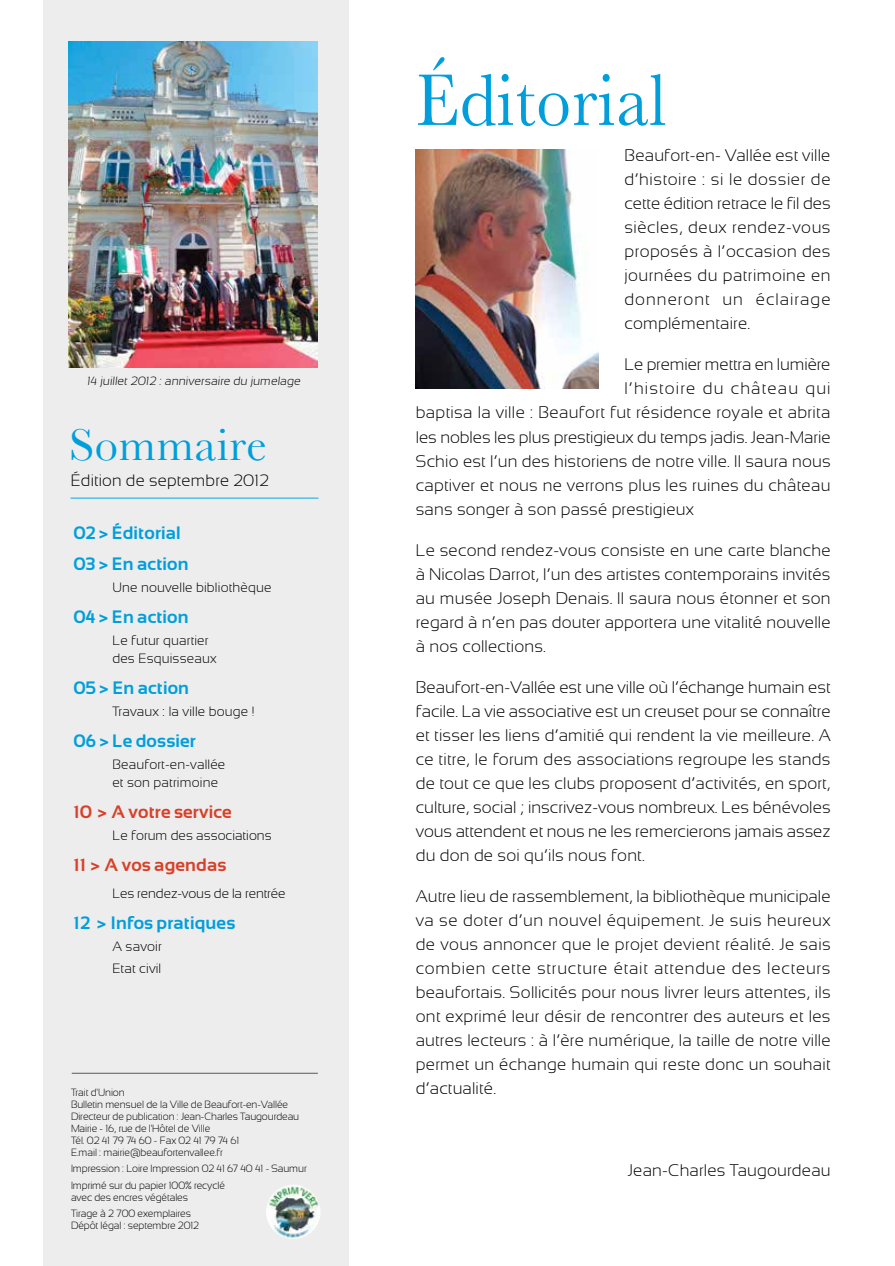
<style>
.page{position:relative;width:895px;height:1266px;background:#fff}
.page>*{position:absolute;margin:0;border:0;box-sizing:border-box;transform-origin:0 0}
.t1{font:75.9px "Baskerville";letter-spacing:.01em;color:#009fdb;scale:.91 1}
.t2{font:46.5px "Baskerville";letter-spacing:.015em;color:#009fdb}
.t3{font:700 18px/30.8px "Sansation";letter-spacing:.01em;color:#009fdb}
.t4{font:700 18px "Sansation";letter-spacing:.01em;color:#d84129}
.t5{font:300 16.8px/24px "Sansation";letter-spacing:.01em;color:#000;text-align:justify}
.t6{font:300 16.8px "Sansation";letter-spacing:.07em;color:#000}
.t7{font:300 16.5px "Sansation";letter-spacing:.01em;color:#000}
.t8{font:300 13.5px/18px "Sansation";letter-spacing:.01em;color:#000}
.t9{font:300 13.5px "Sansation";letter-spacing:-.01em;color:#000}
.t10{font:300 12px "Sansation";color:#000}
.t11{font:300 10.5px/12px "Sansation";letter-spacing:-.01em;color:#000}
</style>
<div class="page">
<div style="left:43px;top:0;width:305px;height:1266px;background:#ededee"></div>
<hr style="left:70px;top:498px;width:248px;height:1px;background:#00ace0">
<img style="left:266px;top:1184px;width:54px;height:55px;border-radius:27px">
<hr style="left:72px;top:1073px;width:246px;height:1px;background:#58595b">
<img style="left:69px;top:42px;width:248px;height:325px">
<img style="left:415px;top:149px;width:183px;height:240px">
<p class="t10" style="left:87px;top:375px;width:217px">14 juillet 2012 : anniversaire du jumelage</p>
<h2 class="t2" style="left:69px;top:418px;width:199px">Sommaire</h2>
<p class="t7" style="left:71px;top:471px;width:199px">Édition de septembre 2012</p>
<p class="t3" style="left:73px;top:518px;width:117px">02 &gt; Éditorial<br>03 &gt; En action</p>
<p class="t8" style="left:112px;top:579px;width:160px">Une nouvelle bibliothèque</p>
<p class="t3" style="left:73px;top:601px;width:117px">04 &gt; En action</p>
<p class="t8" style="left:112px;top:632px;width:106px">Le futur quartier des Esquisseaux</p>
<p class="t3" style="left:73px;top:672px;width:117px">05 &gt; En action</p>
<p class="t8" style="left:112px;top:703px;width:144px">Travaux : la ville bouge !</p>
<p class="t3" style="left:73px;top:725px;width:124px">06 &gt; Le dossier</p>
<p class="t8" style="left:112px;top:756px;width:114px">Beaufort-en-vallée et son patrimoine</p>
<p class="t4" style="left:73px;top:802px;width:160px">10 &gt; A votre service</p>
<p class="t8" style="left:112px;top:827px;width:161px">Le forum des associations</p>
<p class="t4" style="left:73px;top:855px;width:155px">11 &gt; A vos agendas</p>
<p class="t9" style="left:112px;top:885px;width:175px">Les rendez-vous de la rentrée</p>
<p class="t3" style="left:73px;top:907px;width:163px">12 &gt; Infos pratiques</p>
<p class="t8" style="left:112px;top:935px;width:51px;line-height:22.2px">A savoir<br>Etat civil</p>
<p class="t11" style="left:71px;top:1086px;width:229px">Trait d'Union<br>Bulletin mensuel de la Ville de Beaufort-en-Vallée Directeur de publication : Jean-Charles Taugourdeau Mairie - 16, rue de l'Hôtel de Ville<br>Tél. 02 41 79 74 60 - Fax 02 41 79 74 61<br>E.mail : mairie@beaufortenvallee.fr</p>
<p class="t11" style="left:71px;top:1160px;width:237px;line-height:16.2px">Impression : Loire Impression 02 41 67 40 41 - Saumur<br>Imprimé sur du papier 100% recyclé</p>
<p class="t11" style="left:71px;top:1189px;width:121px;line-height:16.2px">avec des encres végétales<br>Tirage à 2 700 exemplaires</p>
<p class="t11" style="left:71px;top:1219px;width:130px">Dépôt légal : septembre 2012</p>
<h1 class="t1" style="left:415px;top:56px;width:276px">Éditorial</h1>
<p class="t5" style="left:624px;top:144px;width:207px">Beaufort-en- Vallée est ville d’histoire : si le dossier de cette édition retrace le fil des siècles, deux rendez-vous proposés à l’occasion des journées du patrimoine en donneront un éclairage complémentaire.</p>
<p class="t5" style="left:624px;top:353px;width:207px">Le premier mettra en lumière</p>
<p class="t6" style="left:624px;top:379px;width:207px">l’histoire du château qui</p>
<p class="t5" style="left:415px;top:401px;width:416px">baptisa la ville : Beaufort fut résidence royale et abrita</p>
<p class="t5" style="left:415px;top:425px;width:416px">les nobles les plus prestigieux du temps jadis. Jean-Marie</p>
<p class="t5" style="left:415px;top:449px;width:416px">Schio est l’un des historiens de notre ville. Il saura nous</p>
<p class="t5" style="left:415px;top:473px;width:416px">captiver et nous ne verrons plus les ruines du château</p>
<p class="t5" style="left:415px;top:497px;width:279px">sans songer à son passé prestigieux</p>
<p class="t5" style="left:415px;top:538px;width:416px">Le second rendez-vous consiste en une carte blanche à Nicolas Darrot, l’un des artistes contemporains invités au musée Joseph Denais. Il saura nous étonner et son regard à n’en pas douter apportera une vitalité nouvelle à nos collections.</p>
<p class="t5" style="left:415px;top:675px;width:416px">Beaufort-en-Vallée est une ville où l’échange humain est facile. La vie associative est un creuset pour se connaître et tisser les liens d’amitié qui rendent la vie meilleure. A ce titre, le forum des associations regroupe les stands de tout ce que les clubs proposent d’activités, en sport, culture, social ; inscrivez-vous nombreux. Les bénévoles vous attendent et nous ne les remercierons jamais assez du don de soi qu’ils nous font.</p>
<p class="t5" style="left:415px;top:884px;width:416px">Autre lieu de rassemblement, la bibliothèque municipale va se doter d’un nouvel équipement. Je suis heureux de vous annoncer que le projet devient réalité. Je sais combien cette structure était attendue des lecteurs beaufortais. Sollicités pour nous livrer leurs attentes, ils ont exprimé leur désir de rencontrer des auteurs et les autres lecteurs : à l’ère numérique, la taille de notre ville permet un échange humain qui reste donc un souhait d’actualité.</p>
<p class="t5" style="left:627px;top:1158px;width:204px">Jean-Charles Taugourdeau</p>
</div>
